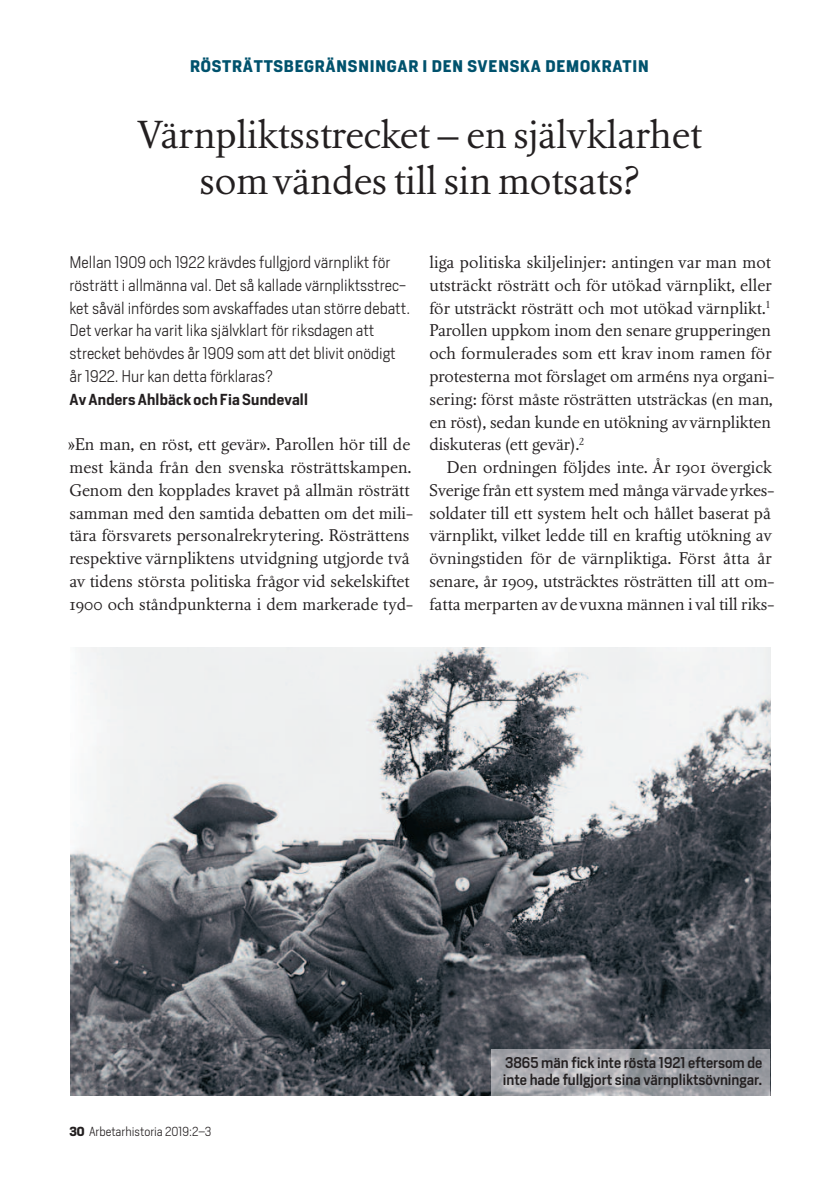
<style>
.page{position:relative;width:839px;height:1186px;background:#fff}
.page>*{position:absolute;margin:0;border:0;box-sizing:border-box;transform-origin:0 0}
.t1{font:38.5px/45.5px "Nordling BQ Reg Os F";color:#231f20;text-align:center}
.t2{font:16.62px/22.8px "Nordling BQ Reg Os F";color:#231f20}
.t3{font:300 15.75px/22.8px "Heron Sans";color:#231f20}
.t4{font:700 15.75px "Heron Sans";letter-spacing:.05em;color:#00526d}
.t5{font:600 14.88px "Heron Sans";letter-spacing:.015em;color:#231f20}
.t6{font:500 14.53px/17.5px "Heron Sans";color:#231f20}
.t7{font:300 12.25px "Heron Sans";color:#231f20}
.s1{font-weight:700}
</style>
<div class="page">
<img style="left:71px;top:648px;width:699px;height:448px">
<img style="left:491px;top:1049px;width:278px;height:46px">
<p class="t4" style="left:190px;top:60px;width:460px">RÖSTRÄTTSBEGRÄNSNINGAR I DEN SVENSKA DEMOKRATIN</p>
<h1 class="t1" style="left:137px;top:114px;width:565px">Värnpliktsstrecket – en självklarhet somvändes till sin motsats?</h1>
<p class="t3" style="left:69px;top:252px;width:342px">Mellan 1909 och 1922 krävdes fullgjord värnplikt för rösträtt i allmänna val. Det så kallade värnpliktsstrec&shy;ket såväl infördes som avskaffades utan större debatt.<br>Det verkar ha varit lika självklart för riksdagen att strecket behövdes år 1909 som att det blivit onödigt år 1922. Hur kan detta förklaras?</p>
<p class="t5" style="left:69px;top:393px;width:240px">Av Anders Ahlbäck och Fia Sundevall</p>
<p class="t2" style="left:68px;top:434px;width:346px">»En man, en röst, ett gevär». Parollen hör till de mest kända från den svenska rösträttskampen.<br>Genom den kopplades kravet på allmän rösträtt samman med den samtida debatten om det mili&shy;tära försvarets personalrekrytering. Rösträttens respektive värnpliktens utvidgning utgjorde två av tidens största politiska frågor vid sekelskiftet 1900 och ståndpunkterna i dem markerade tyd-</p>
<p class="t2" style="left:429px;top:252px;width:346px">liga politiska skiljelinjer: antingen var man mot utsträckt rösträtt och för utökad värnplikt, eller för utsträckt rösträtt och mot utökad värnplikt.<sup>1<br></sup>Parollen uppkom inom den senare grupperingen och formulerades som ett krav inom ramen för protesterna mot förslaget om arméns nya organi&shy;sering: först måste rösträtten utsträckas (en man, en röst), sedan kunde en utökning avvärnplikten diskuteras (ett gevär).<sup>2</sup></p>
<p class="t2" style="left:429px;top:456px;width:346px;text-indent:17px">Den ordningen följdes inte. År 1901 övergick Sverige från ett system med många värvadeyrkes&shy;soldater till ett system helt och hållet baserat på värnplikt, vilket ledde till en kraftig utökning av övningstiden för de värnpliktiga. Först åtta år senare, år 1909, utsträcktes rösträtten till att om&shy;fatta merparten av devuxna männen i val till riks-</p>
<p class="t7" style="left:69px;top:1127px;width:143px"><span class="s1">30</span> Arbetarhistoria 2019:2–3</p>
<p class="t6" style="left:502px;top:1055px;width:261px">3865 män fick inte rösta 1921 eftersom de inte hade fullgjort sina värnpliktsövningar.</p>
</div>
